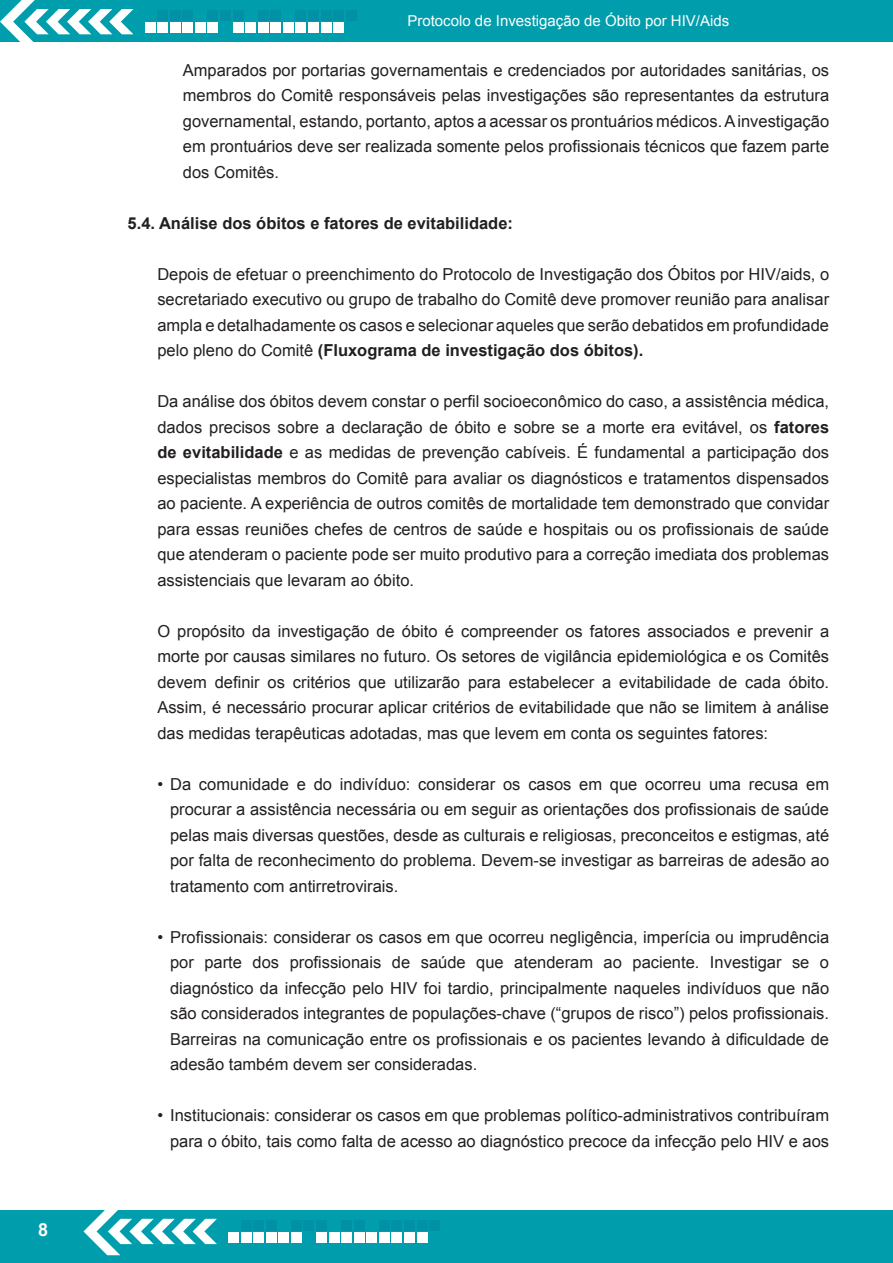
<style>
.page{position:relative;width:893px;height:1263px;background:#fff}
.page>*{position:absolute;margin:0;border:0;box-sizing:border-box;transform-origin:0 0}
.t1{font:700 18px "Arial";color:#fff}
.t2{font:16.5px/25.5px "Arial";color:#231f20;text-align:justify}
.t3{font:700 16.5px "Arial";color:#231f20}
.t4{font:15px "Arial";color:#fff}
.s1{font-weight:700}
</style>
<div class="page">
<div style="left:0;top:1210px;width:893px;height:53px;background:#009dac"></div>
<div style="left:0;top:0;width:893px;height:42px;background:#009dac"></div>
<svg style="left:0;top:0;width:133px;height:42px"></svg>
<div style="left:145px;top:23px;width:10px;height:10px;background:#fff"></div>
<div style="left:157px;top:10px;width:11px;height:11px;background:#0091a7"></div>
<div style="left:157px;top:23px;width:11px;height:10px;background:#fff"></div>
<div style="left:170px;top:10px;width:11px;height:11px;background:#0091a7"></div>
<div style="left:170px;top:23px;width:11px;height:10px;background:#fff"></div>
<div style="left:182px;top:10px;width:11px;height:11px;background:#0091a7"></div>
<div style="left:182px;top:23px;width:11px;height:10px;background:#fff"></div>
<div style="left:195px;top:23px;width:11px;height:10px;background:#fff"></div>
<div style="left:207px;top:10px;width:11px;height:11px;background:#0091a7"></div>
<div style="left:207px;top:23px;width:11px;height:10px;background:#fff"></div>
<div style="left:220px;top:10px;width:11px;height:11px;background:#0091a7"></div>
<div style="left:233px;top:10px;width:10px;height:11px;background:#0091a7"></div>
<div style="left:233px;top:23px;width:10px;height:10px;background:#fff"></div>
<div style="left:245px;top:23px;width:11px;height:10px;background:#fff"></div>
<div style="left:258px;top:10px;width:11px;height:11px;background:#0091a7"></div>
<div style="left:258px;top:23px;width:11px;height:10px;background:#fff"></div>
<div style="left:270px;top:10px;width:11px;height:11px;background:#0091a7"></div>
<div style="left:270px;top:23px;width:11px;height:10px;background:#fff"></div>
<div style="left:283px;top:23px;width:11px;height:10px;background:#fff"></div>
<div style="left:295px;top:10px;width:11px;height:11px;background:#0091a7"></div>
<div style="left:295px;top:23px;width:11px;height:10px;background:#fff"></div>
<div style="left:308px;top:10px;width:11px;height:11px;background:#0091a7"></div>
<div style="left:308px;top:23px;width:11px;height:10px;background:#fff"></div>
<div style="left:321px;top:10px;width:10px;height:11px;background:#0091a7"></div>
<div style="left:321px;top:23px;width:10px;height:10px;background:#fff"></div>
<div style="left:333px;top:10px;width:11px;height:11px;background:#0091a7"></div>
<div style="left:333px;top:23px;width:11px;height:10px;background:#fff"></div>
<div style="left:346px;top:10px;width:11px;height:11px;background:#0091a7"></div>
<svg style="left:83px;top:1210px;width:134px;height:45px"></svg>
<div style="left:228px;top:1232px;width:11px;height:11px;background:#fff"></div>
<div style="left:241px;top:1220px;width:10px;height:10px;background:#0091a7"></div>
<div style="left:241px;top:1232px;width:10px;height:11px;background:#fff"></div>
<div style="left:253px;top:1220px;width:11px;height:10px;background:#0091a7"></div>
<div style="left:253px;top:1232px;width:11px;height:11px;background:#fff"></div>
<div style="left:266px;top:1220px;width:11px;height:10px;background:#0091a7"></div>
<div style="left:266px;top:1232px;width:11px;height:11px;background:#fff"></div>
<div style="left:278px;top:1232px;width:11px;height:11px;background:#fff"></div>
<div style="left:291px;top:1220px;width:11px;height:10px;background:#0091a7"></div>
<div style="left:291px;top:1232px;width:11px;height:11px;background:#fff"></div>
<div style="left:303px;top:1220px;width:11px;height:10px;background:#0091a7"></div>
<div style="left:316px;top:1220px;width:11px;height:10px;background:#0091a7"></div>
<div style="left:316px;top:1232px;width:11px;height:11px;background:#fff"></div>
<div style="left:329px;top:1232px;width:11px;height:11px;background:#fff"></div>
<div style="left:341px;top:1220px;width:11px;height:10px;background:#0091a7"></div>
<div style="left:341px;top:1232px;width:11px;height:11px;background:#fff"></div>
<div style="left:354px;top:1220px;width:11px;height:10px;background:#0091a7"></div>
<div style="left:354px;top:1232px;width:11px;height:11px;background:#fff"></div>
<div style="left:366px;top:1232px;width:11px;height:11px;background:#fff"></div>
<div style="left:379px;top:1220px;width:11px;height:10px;background:#0091a7"></div>
<div style="left:379px;top:1232px;width:11px;height:11px;background:#fff"></div>
<div style="left:391px;top:1220px;width:11px;height:10px;background:#0091a7"></div>
<div style="left:391px;top:1232px;width:11px;height:11px;background:#fff"></div>
<div style="left:404px;top:1220px;width:11px;height:10px;background:#0091a7"></div>
<div style="left:404px;top:1232px;width:11px;height:11px;background:#fff"></div>
<div style="left:417px;top:1220px;width:11px;height:10px;background:#0091a7"></div>
<div style="left:417px;top:1232px;width:11px;height:11px;background:#fff"></div>
<div style="left:429px;top:1220px;width:11px;height:10px;background:#0091a7"></div>
<p class="t1" style="left:38px;top:1218px;width:12px">8</p>
<p class="t4" style="left:407px;top:11px;width:323px">Protocolo de Investigação de Óbito por HIV/Aids</p>
<p class="t2" style="left:183px;top:57px;width:648px">Amparados por portarias governamentais e credenciados por autoridades sanitárias, os membros do Comitê responsáveis pelas investigações são representantes da estrutura governamental, estando, portanto, aptos a acessar os prontuários médicos. A investigação em prontuários deve ser realizada somente pelos profissionais técnicos que fazem parte dos Comitês.</p>
<p class="t3" style="left:128px;top:212px;width:387px">5.4. Análise dos óbitos e fatores de evitabilidade:</p>
<p class="t2" style="left:157px;top:261px;width:673px">Depois de efetuar o preenchimento do Protocolo de Investigação dos Óbitos por HIV/aids, o secretariado executivo ou grupo de trabalho do Comitê deve promover reunião para analisar ampla e detalhadamente os casos e selecionar aqueles que serão debatidos em profundidade pelo pleno do Comitê <span class="s1">(Fluxograma de investigação dos óbitos).</span></p>
<p class="t2" style="left:157px;top:389px;width:673px">Da análise dos óbitos devem constar o perfil socioeconômico do caso, a assistência médica, dados precisos sobre a declaração de óbito e sobre se a morte era evitável, os <span class="s1">fatores de evitabilidade</span> e as medidas de prevenção cabíveis. É fundamental a participação dos especialistas membros do Comitê para avaliar os diagnósticos e tratamentos dispensados ao paciente. A experiência de outros comitês de mortalidade tem demonstrado que convidar para essas reuniões chefes de centros de saúde e hospitais ou os profissionais de saúde que atenderam o paciente pode ser muito produtivo para a correção imediata dos problemas assistenciais que levaram ao óbito.</p>
<p class="t2" style="left:157px;top:618px;width:673px">O propósito da investigação de óbito é compreender os fatores associados e prevenir a morte por causas similares no futuro. Os setores de vigilância epidemiológica e os Comitês devem definir os critérios que utilizarão para estabelecer a evitabilidade de cada óbito.<br>Assim, é necessário procurar aplicar critérios de evitabilidade que não se limitem à análise das medidas terapêuticas adotadas, mas que levem em conta os seguintes fatores:</p>
<p class="t2" style="left:170px;top:771px;width:661px;text-indent:-13px">• Da comunidade e do indivíduo: considerar os casos em que ocorreu uma recusa em procurar a assistência necessária ou em seguir as orientações dos profissionais de saúde pelas mais diversas questões, desde as culturais e religiosas, preconceitos e estigmas, até por falta de reconhecimento do problema. Devem-se investigar as barreiras de adesão ao tratamento com antirretrovirais.</p>
<p class="t2" style="left:170px;top:924px;width:661px;text-indent:-13px">• Profissionais: considerar os casos em que ocorreu negligência, imperícia ou imprudência por parte dos profissionais de saúde que atenderam ao paciente. Investigar se o diagnóstico da infecção pelo HIV foi tardio, principalmente naqueles indivíduos que não são considerados integrantes de populações-chave (“grupos de risco”) pelos profissionais.<br>Barreiras na comunicação entre os profissionais e os pacientes levando à dificuldade de adesão também devem ser consideradas.</p>
<p class="t2" style="left:157px;top:1103px;width:673px;text-align:right">• Institucionais: considerar os casos em que problemas político-administrativos contribuíram para o óbito, tais como falta de acesso ao diagnóstico precoce da infecção pelo HIV e aos</p>
</div>
